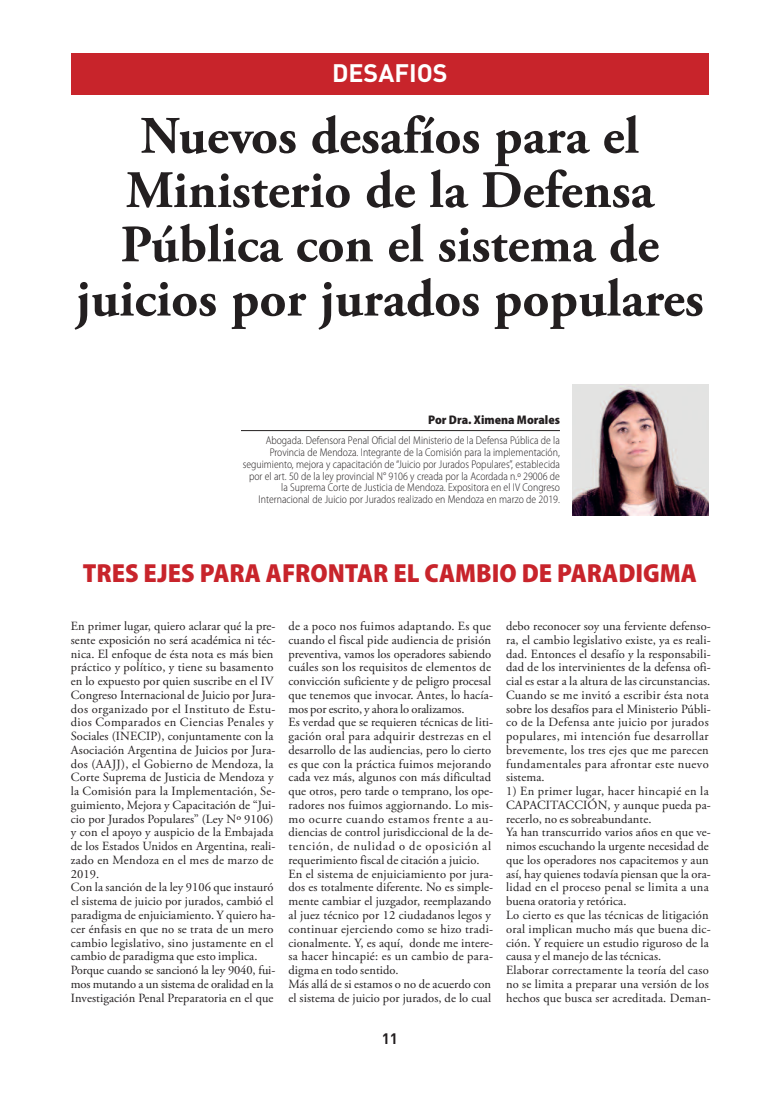
<style>
.page{position:relative;width:762px;height:1099px;background:#fff}
.page>*{position:absolute;margin:0;border:0;box-sizing:border-box;transform-origin:0 0}
.t1{font:700 52.5px/54.2px "Adobe Garamond Pro";color:#231f20;text-align:center}
.t2{font:900 semi-condensed 26.25px "Myriad Pro";color:#c8242b}
.t3{font:25px "DIN Bold Alternate";color:#fff}
.t4{font:700 15px "DIN";color:#231f20}
.t5{font:12.5px/13.8px "Adobe Garamond Pro";letter-spacing:.005em;color:#231f20}
.t6{font:900 semi-condensed 12.5px "Myriad Pro";color:#231f20}
.t7{font:300 semi-condensed 11.25px/11.9px "Myriad Pro";color:#231f20;text-align:right;scale:.96 1}
</style>
<div class="page">
<div style="left:71px;top:53px;width:638px;height:41px;background:#c8242b"></div>
<hr style="left:241px;top:430px;width:319px;height:1px;background:#231f20">
<img style="left:572px;top:384px;width:137px;height:131px">
<h3 class="t3" style="left:332px;top:59px;width:117px">DESAFIOS</h3>
<h1 class="t1" style="left:76px;top:114px;width:629px">Nuevos desafíos para el<br>Ministerio de la Defensa<br>Pública con el sistema de juicios por jurados populares</h1>
<p class="t6" style="left:428px;top:415px;width:133px">Por Dra. Ximena Morales</p>
<p class="t7" style="left:243px;top:435px;width:332px">Abogada. Defensora Penal Oficial del Ministerio de la Defensa Pública de la Provincia de Mendoza. Integrante de la Comisión para la implementación, seguimiento, mejora y capacitación de “Juicio por Jurados Populares”, establecida por el art. 50 de la ley provincial N° 9106 y creada por la Acordada n.º 29006 de la Suprema Corte de Justicia de Mendoza. Expositora en el IV Congreso Internacional de Juicio por Jurados realizado en Mendoza en marzo de 2019.</p>
<h2 class="t2" style="left:83px;top:563px;width:616px">TRES EJES PARA AFRONTAR EL CAMBIO DE PARADIGMA</h2>
<p class="t5" style="left:71px;top:620px;width:206px">En primer lugar, quiero aclarar qué la pre&shy;sente exposición no será académica ni téc&shy;nica. El enfoque de ésta nota es más bien práctico y político, y tiene su basamento en lo expuesto por quien suscribe en el IV Congreso Internacional de Juicio por Jura&shy;dos organizado por el Instituto de Estu&shy;dios Comparados en Ciencias Penales y Sociales (INECIP), conjuntamente con la Asociación Argentina de Juicios por Jura&shy;dos (AAJJ), el Gobierno de Mendoza, la Corte Suprema de Justicia de Mendoza y la Comisión para la Implementación, Se&shy;guimiento, Mejora y Capacitación de “Jui&shy;cio por Jurados Populares” (Ley Nº 9106) y con el apoyo y auspicio de la Embajada de los Estados Unidos en Argentina, reali&shy;zado en Mendoza en el mes de marzo de 2019.<br>Con la sanción de la ley 9106 que instauró el sistema de juicio por jurados, cambió el paradigma de enjuiciamiento. Y quiero ha&shy;cer énfasis en que no se trata de un mero cambio legislativo, sino justamente en el cambio de paradigma que esto implica.<br>Porque cuando se sancionó la ley 9040, fui&shy;mos mutando a un sistema de oralidad en la Investigación Penal Preparatoria en el que</p>
<p class="t5" style="left:288px;top:620px;width:206px">de a poco nos fuimos adaptando. Es que cuando el fiscal pide audiencia de prisión preventiva, vamos los operadores sabiendo cuáles son los requisitos de elementos de convicción suficiente y de peligro procesal que tenemos que invocar. Antes, lo hacía&shy;mos por escrito, y ahora lo oralizamos.<br>Es verdad que se requieren técnicas de liti&shy;gación oral para adquirir destrezas en el desarrollo de las audiencias, pero lo cierto es que con la práctica fuimos mejorando cada vez más, algunos con más dificultad que otros, pero tarde o temprano, los ope&shy;radores nos fuimos aggiornando. Lo mis&shy;mo ocurre cuando estamos frente a au&shy;diencias de control jurisdiccional de la de&shy;tención, de nulidad o de oposición al requerimiento fiscal de citación a juicio.<br>En el sistema de enjuiciamiento por jura&shy;dos es totalmente diferente. No es simple&shy;mente cambiar el juzgador, reemplazando al juez técnico por 12 ciudadanos legos y continuar ejerciendo como se hizo tradi&shy;cionalmente. Y, es aquí, donde me intere&shy;sa hacer hincapié: es un cambio de para&shy;digma en todo sentido.<br>Más allá de si estamos o no de acuerdo con el sistema de juicio por jurados, de lo cual</p>
<p class="t5" style="left:506px;top:620px;width:206px">debo reconocer soy una ferviente defenso&shy;ra, el cambio legislativo existe, ya es reali&shy;dad. Entonces el desafío y la responsabili&shy;dad de los intervinientes de la defensa ofi&shy;cial es estar a la altura de las circunstancias.<br>Cuando se me invitó a escribir ésta nota sobre los desafíos para el Ministerio Públi&shy;co de la Defensa ante juicio por jurados populares, mi intención fue desarrollar brevemente, los tres ejes que me parecen fundamentales para afrontar este nuevo sistema.</p>
<p class="t5" style="left:506px;top:785px;width:206px">1) En primer lugar, hacer hincapié en la CAPACITACCIÓN, y aunque pueda pa&shy;recerlo, no es sobreabundante.<br>Ya han transcurrido varios años en que ve&shy;nimos escuchando la urgente necesidad de que los operadores nos capacitemos y aun así, hay quienes todavía piensan que la ora&shy;lidad en el proceso penal se limita a una buena oratoria y retórica.<br>Lo cierto es que las técnicas de litigación oral implican mucho más que buena dic&shy;ción. Y requiere un estudio riguroso de la causa y el manejo de las técnicas.<br>Elaborar correctamente la teoría del caso no se limita a preparar una versión de los hechos que busca ser acreditada. Deman-</p>
<p class="t4" style="left:382px;top:1029px;width:18px">11</p>
</div>
